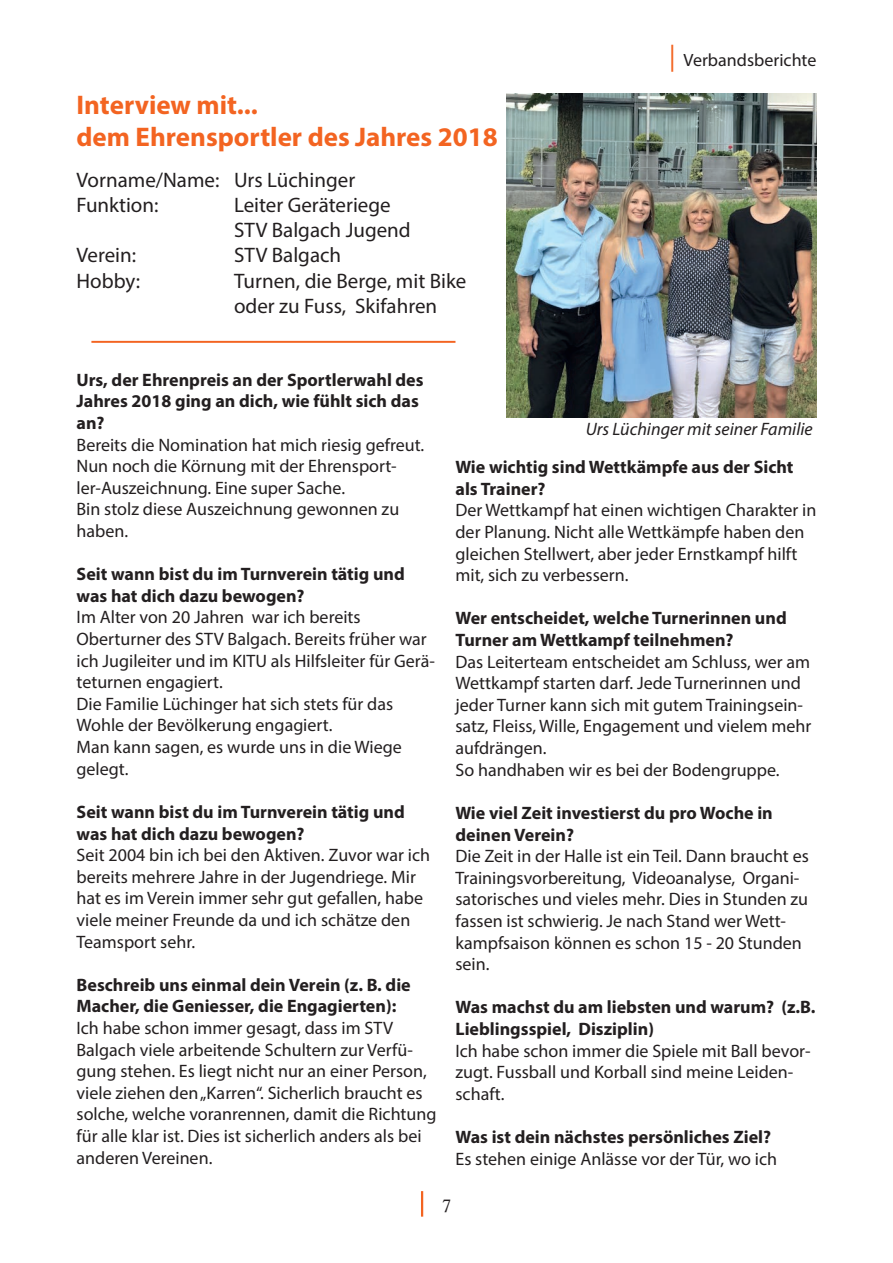
<style>
.page{position:relative;width:893px;height:1263px;background:#fff}
.page>*{position:absolute;margin:0;border:0;box-sizing:border-box;transform-origin:0 0}
.t1{font:700 27px/32.4px "Myriad Pro";color:#f36421}
.t2{font:21px/25.2px "Myriad Pro";color:#231f20}
.t3{font:18px/21.6px "Myriad Pro";color:#231f20}
.t4{font:700 18px/21.6px "Myriad Pro";color:#231f20}
.t5{font:italic 18px "Myriad Pro";color:#231f20}
.t6{font:18px "Calisto";color:#231f20}
.t7{font:17.85px "Myriad Pro";color:#231f20}
.s1{font-size:27px;color:#f36421}
</style>
<div class="page">
<hr style="left:91px;top:341px;width:364px;height:2px;background:#f36421">
<img style="left:507px;top:94px;width:309px;height:323px">
<hr style="left:421px;top:1191px;width:2px;height:25px;background:#f36421">
<h1 class="t1" style="left:77px;top:88px;width:423px">Interview mit...<br>dem Ehrensportler des Jahres 2018</h1>
<p class="t2" style="left:77px;top:167px;width:280px">Vorname/Name: Urs Lüchinger<br>Funktion:</p>
<p class="t2" style="left:234px;top:192px;width:178px">Leiter Geräteriege<br>STV Balgach Jugend</p>
<p class="t2" style="left:77px;top:242px;width:61px">Verein:</p>
<p class="t2" style="left:234px;top:242px;width:109px">STV Balgach</p>
<p class="t2" style="left:77px;top:268px;width:65px">Hobby:</p>
<p class="t2" style="left:234px;top:268px;width:234px">Turnen, die Berge, mit Bike oder zu Fuss, Skifahren</p>
<p class="t7" style="left:669px;top:49px;width:149px"><span class="s1">|</span> Verbandsberichte</p>
<p class="t4" style="left:77px;top:368px;width:349px">Urs, der Ehrenpreis an der Sportlerwahl des<br>Jahres 2018 ging an dich, wie fühlt sich das an?</p>
<p class="t3" style="left:77px;top:433px;width:349px">Bereits die Nomination hat mich riesig gefreut.<br>Nun noch die Körnung mit der Ehrensport&shy;ler-Auszeichnung. Eine super Sache.<br>Bin stolz diese Auszeichnung gewonnen zu haben.</p>
<p class="t4" style="left:77px;top:563px;width:330px">Seit wann bist du im Turnverein tätig und was hat dich dazu bewogen?</p>
<p class="t3" style="left:77px;top:606px;width:360px">Im Alter von 20 Jahren war ich bereits Oberturner des STV Balgach. Bereits früher war ich Jugileiter und im KITU als Hilfsleiter für Gerä&shy;teturnen engagiert.<br>Die Familie Lüchinger hat sich stets für das Wohle der Bevölkerung engagiert.<br>Man kann sagen, es wurde uns in die Wiege gelegt.</p>
<p class="t4" style="left:77px;top:800px;width:330px">Seit wann bist du im Turnverein tätig und was hat dich dazu bewogen?</p>
<p class="t3" style="left:77px;top:844px;width:355px">Seit 2004 bin ich bei den Aktiven. Zuvor war ich bereits mehrere Jahre in der Jugendriege. Mir hat es im Verein immer sehr gut gefallen, habe viele meiner Freunde da und ich schätze den Teamsport sehr.</p>
<p class="t4" style="left:77px;top:973px;width:336px">Beschreib uns einmal dein Verein (z. B. die<br>Macher, die Geniesser, die Engagierten):</p>
<p class="t3" style="left:77px;top:1017px;width:361px">Ich habe schon immer gesagt, dass im STV Balgach viele arbeitende Schultern zur Verfü&shy;gung stehen. Es liegt nicht nur an einer Person, viele ziehen den „Karren“. Sicherlich braucht es solche, welche voranrennen, damit die Richtung für alle klar ist. Dies ist sicherlich anders als bei anderen Vereinen.</p>
<p class="t5" style="left:586px;top:418px;width:229px">Urs Lüchinger mit seiner Familie</p>
<p class="t4" style="left:455px;top:456px;width:340px">Wie wichtig sind Wettkämpfe aus der Sicht als Trainer?</p>
<p class="t3" style="left:455px;top:499px;width:362px">Der Wettkampf hat einen wichtigen Charakter in der Planung. Nicht alle Wettkämpfe haben den gleichen Stellwert, aber jeder Ernstkampf hilft mit, sich zu verbessern.</p>
<p class="t4" style="left:455px;top:607px;width:333px">Wer entscheidet, welche Turnerinnen und<br>Turner am Wettkampf teilnehmen?</p>
<p class="t3" style="left:455px;top:650px;width:357px">Das Leiterteam entscheidet am Schluss, wer am Wettkampf starten darf. Jede Turnerinnen und jeder Turner kann sich mit gutem Trainingsein&shy;satz, Fleiss, Wille, Engagement und vielem mehr aufdrängen.<br>So handhaben wir es bei der Bodengruppe.</p>
<p class="t4" style="left:455px;top:801px;width:319px">Wie viel Zeit investierst du pro Woche in deinen Verein?</p>
<p class="t3" style="left:455px;top:845px;width:355px">Die Zeit in der Halle ist ein Teil. Dann braucht es Trainingsvorbereitung, Videoanalyse, Organi&shy;satorisches und vieles mehr. Dies in Stunden zu fassen ist schwierig. Je nach Stand wer Wett&shy;kampfsaison können es schon 15 - 20 Stunden sein.</p>
<p class="t4" style="left:455px;top:996px;width:362px">Was machst du am liebsten und warum? (z.B.<br>Lieblingsspiel, Disziplin)</p>
<p class="t3" style="left:455px;top:1039px;width:357px">Ich habe schon immer die Spiele mit Ball bevor&shy;zugt. Fussball und Korball sind meine Leiden&shy;schaft.</p>
<p class="t4" style="left:455px;top:1125px;width:317px">Was ist dein nächstes persönliches Ziel?</p>
<p class="t3" style="left:455px;top:1147px;width:323px">Es stehen einige Anlässe vor der Tür, wo ich</p>
<p class="t6" style="left:442px;top:1195px;width:11px">7</p>
</div>
